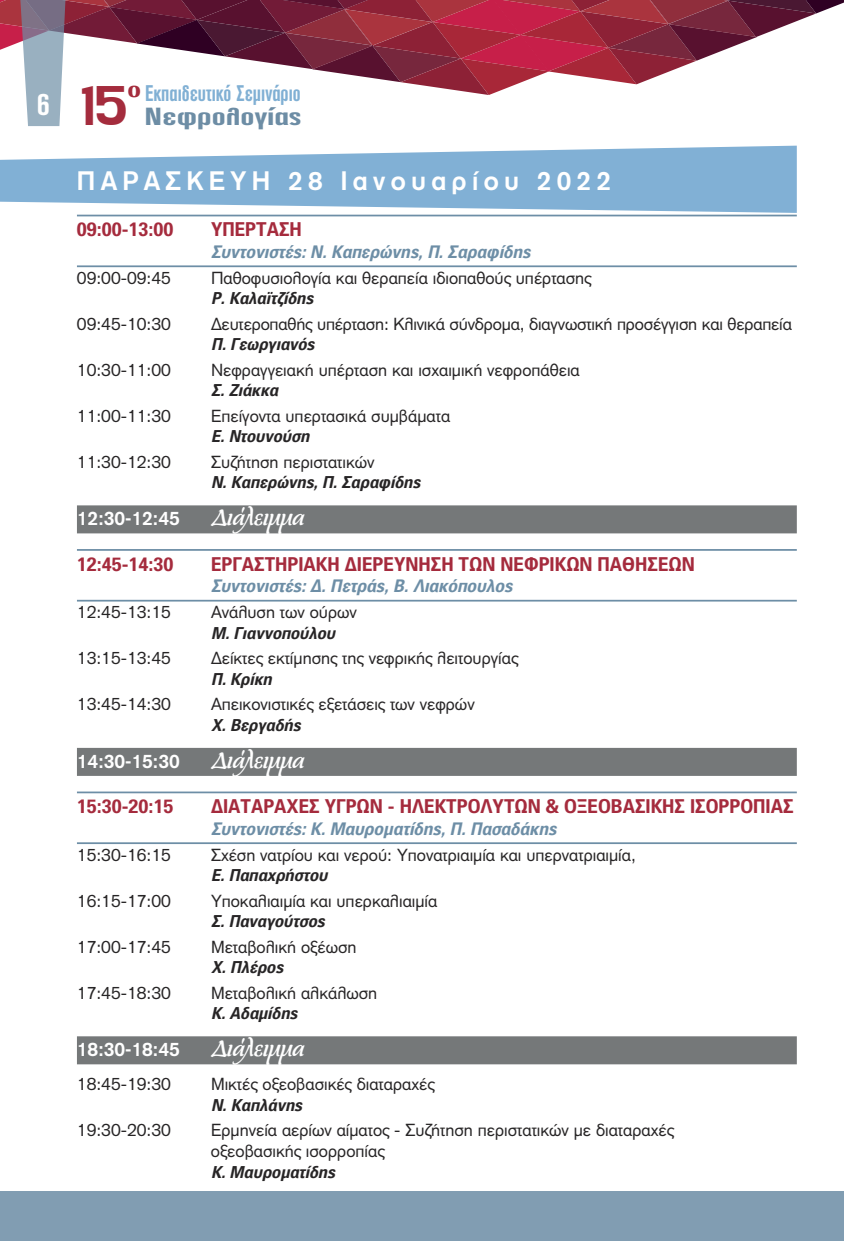
<style>
.page{position:relative;width:844px;height:1241px;background:#fff}
.page>*{position:absolute;margin:0;border:0;box-sizing:border-box;transform-origin:0 0}
.t1{font:39.02px "NPS Signage 1945";color:#a42c3d;scale:.93 1}
.t2{font:700 26.25px "PF Akzidenz";letter-spacing:.2em;color:#fff}
.t3{font:700 24.5px "PF Akzidenz Cond";color:#6d8da5;scale:1.44 1}
.t4{font:700 22.4px "PF Akzidenz Cond";color:#81b0d4;scale:.88 1}
.t5{font:700 19.25px "PF Paperback";color:#a52b3d}
.t6{font:700 19.25px "PF Akzidenz";color:#fff}
.t7{font:17.5px/21px "PF Akzidenz";color:#272526}
.t8{font:italic 700 17.5px "PF Paperback";color:#6d8ea6}
.t9{font:italic 700 16.62px "PF Paperback";color:#272526}
.s1{font-family:"PF Mediterra";font-size:29.75px}
</style>
<div class="page">
<svg style="left:0;top:146px;width:796px;height:67px;fill:#81b0d5"></svg>
<svg style="left:0;top:0;width:843px;height:126px"></svg>
<hr style="left:77px;top:215px;width:719px;height:1px;background:#6d8ea6">
<hr style="left:77px;top:265px;width:719px;height:2px;background:#6d8ea6">
<div style="left:77px;top:505px;width:719px;height:28px;background:#757879"></div>
<hr style="left:77px;top:549px;width:719px;height:1px;background:#6d8ea6">
<hr style="left:77px;top:599px;width:719px;height:2px;background:#6d8ea6">
<div style="left:77px;top:747px;width:719px;height:28px;background:#757879"></div>
<hr style="left:77px;top:791px;width:719px;height:2px;background:#6d8ea6">
<hr style="left:77px;top:842px;width:719px;height:1px;background:#6d8ea6">
<div style="left:77px;top:1036px;width:719px;height:28px;background:#757879"></div>
<div style="left:0;top:1191px;width:843px;height:49px;background:#819db2"></div>
<h1 class="t1" style="left:37px;top:88px;width:100px"><sup>6</sup> 15</h1>
<p class="t4" style="left:128px;top:80px;width:198px"><sup>o</sup> Eκπαιδευτικό Σεµινάριο</p>
<h3 class="t3" style="left:144px;top:103px;width:111px">Νεφρολογίας</h3>
<h2 class="t2" style="left:77px;top:166px;width:535px">ΠαραΣκΕυη 28 ιανουαρίου 2022</h2>
<p class="t5" style="left:77px;top:217px;width:98px">09:00-13:00</p>
<p class="t5" style="left:211px;top:217px;width:92px">ΥΠΕΡΤΑΣΗ</p>
<p class="t8" style="left:211px;top:241px;width:325px">Συντονιστές: Ν. Καπερώνης, Π. Σαραφίδης</p>
<p class="t7" style="left:77px;top:267px;width:95px">09:00-09:45</p>
<p class="t7" style="left:211px;top:267px;width:382px">Παθοφυσιολογία και θεραπεία ιδιοπαθούς υπέρτασης</p>
<p class="t9" style="left:211px;top:288px;width:108px">Ρ. Καλαϊτζίδης</p>
<p class="t7" style="left:77px;top:313px;width:95px">09:45-10:30</p>
<p class="t7" style="left:211px;top:313px;width:582px">Δευτεροπαθής υπέρταση: Κλινικά σύνδρομα, διαγνωστική προσέγγιση και θεραπεία</p>
<p class="t9" style="left:211px;top:334px;width:109px">Π. Γεωργιανός</p>
<p class="t7" style="left:77px;top:359px;width:95px">10:30-11:00</p>
<p class="t7" style="left:211px;top:359px;width:370px">Νεφραγγειακή υπέρταση και ισχαιμική νεφροπάθεια</p>
<p class="t9" style="left:211px;top:380px;width:73px">Σ. Ζιάκκα</p>
<p class="t7" style="left:77px;top:405px;width:95px">11:00-11:30</p>
<p class="t7" style="left:211px;top:405px;width:241px">Επείγοντα υπερτασικά συμβάματα</p>
<p class="t9" style="left:211px;top:426px;width:104px">Ε. Ντουνούση</p>
<p class="t7" style="left:77px;top:451px;width:95px">11:30-12:30</p>
<p class="t7" style="left:211px;top:451px;width:165px">Συζήτηση περιστατικών</p>
<p class="t9" style="left:211px;top:471px;width:215px">Ν. Καπερώνης, Π. Σαραφίδης</p>
<p class="t6" style="left:77px;top:507px;width:229px">12:30-12:45 <span class="s1">Διάλειμμα</span></p>
<p class="t5" style="left:77px;top:551px;width:98px">12:45-14:30</p>
<p class="t5" style="left:211px;top:551px;width:485px">ΕΡΓΑΣΤΗΡΙΑΚΗ ΔΙΕΡΕΥΝΗΣΗ ΤΩΝ ΝΕΦΡΙΚΩΝ ΠΑΘΗΣΕΩΝ</p>
<p class="t8" style="left:211px;top:575px;width:307px">Συντονιστές: Δ. Πετράς, Β. Λιακόπουλος</p>
<p class="t7" style="left:77px;top:601px;width:95px">12:45-13:15</p>
<p class="t7" style="left:211px;top:601px;width:147px">Ανάλυση των ούρων</p>
<p class="t9" style="left:211px;top:622px;width:130px">Μ. Γιαννοπούλου</p>
<p class="t7" style="left:77px;top:647px;width:95px">13:15-13:45</p>
<p class="t7" style="left:211px;top:647px;width:308px">Δείκτες εκτίμησης της νεφρικής λειτουργίας</p>
<p class="t9" style="left:211px;top:668px;width:66px">Π. Κρίκη</p>
<p class="t7" style="left:77px;top:693px;width:95px">13:45-14:30</p>
<p class="t7" style="left:211px;top:693px;width:265px">Απεικονιστικές εξετάσεις των νεφρών</p>
<p class="t9" style="left:211px;top:714px;width:95px">Χ. Βεργαδής</p>
<p class="t6" style="left:77px;top:749px;width:229px">14:30-15:30 <span class="s1">Διάλειμμα</span></p>
<p class="t5" style="left:77px;top:794px;width:98px">15:30-20:15</p>
<p class="t5" style="left:211px;top:794px;width:584px">ΔΙΑΤΑΡΑΧΕΣ ΥΓΡΩΝ - ΗΛΕΚΤΡΟΛΥΤΩΝ &amp; ΟΞΕΟΒΑΣΙΚΗΣ ΙΣΟΡΡΟΠΙΑΣ</p>
<p class="t8" style="left:211px;top:817px;width:351px">Συντονιστές: Κ. Μαυροματίδης, Π. Πασαδάκης</p>
<p class="t7" style="left:77px;top:844px;width:95px">15:30-16:15</p>
<p class="t7" style="left:211px;top:844px;width:426px">Σχέση νατρίου και νερού: Υπονατριαιμία και υπερνατριαιμία,</p>
<p class="t9" style="left:211px;top:864px;width:122px">E. Παπαχρήστου</p>
<p class="t7" style="left:77px;top:890px;width:95px">16:15-17:00</p>
<p class="t7" style="left:211px;top:890px;width:228px">Υποκαλιαιμία και υπερκαλιαιμία</p>
<p class="t9" style="left:211px;top:910px;width:119px">Σ. Παναγούτσος</p>
<p class="t7" style="left:77px;top:936px;width:95px">17:00-17:45</p>
<p class="t7" style="left:211px;top:936px;width:147px">Μεταβολική οξέωση</p>
<p class="t9" style="left:211px;top:956px;width:78px">Χ. Πλέρος</p>
<p class="t7" style="left:77px;top:981px;width:95px">17:45-18:30</p>
<p class="t7" style="left:211px;top:981px;width:168px">Μεταβολική αλκάλωση</p>
<p class="t9" style="left:211px;top:1002px;width:92px">Κ. Αδαμίδης</p>
<p class="t6" style="left:77px;top:1038px;width:229px">18:30-18:45 <span class="s1">Διάλειμμα</span></p>
<p class="t7" style="left:77px;top:1073px;width:95px">18:45-19:30</p>
<p class="t7" style="left:211px;top:1073px;width:225px">Μικτές οξεοβασικές διαταραχές</p>
<p class="t9" style="left:211px;top:1094px;width:97px">Ν. Καπλάνης</p>
<p class="t7" style="left:77px;top:1119px;width:95px">19:30-20:30</p>
<p class="t7" style="left:211px;top:1119px;width:464px">Ερμηνεία αερίων αίματος - Συζήτηση περιστατικών με διαταραχές οξεοβασικής ισορροπίας</p>
<p class="t9" style="left:211px;top:1160px;width:130px">Κ. Μαυροματίδης</p>
</div>
